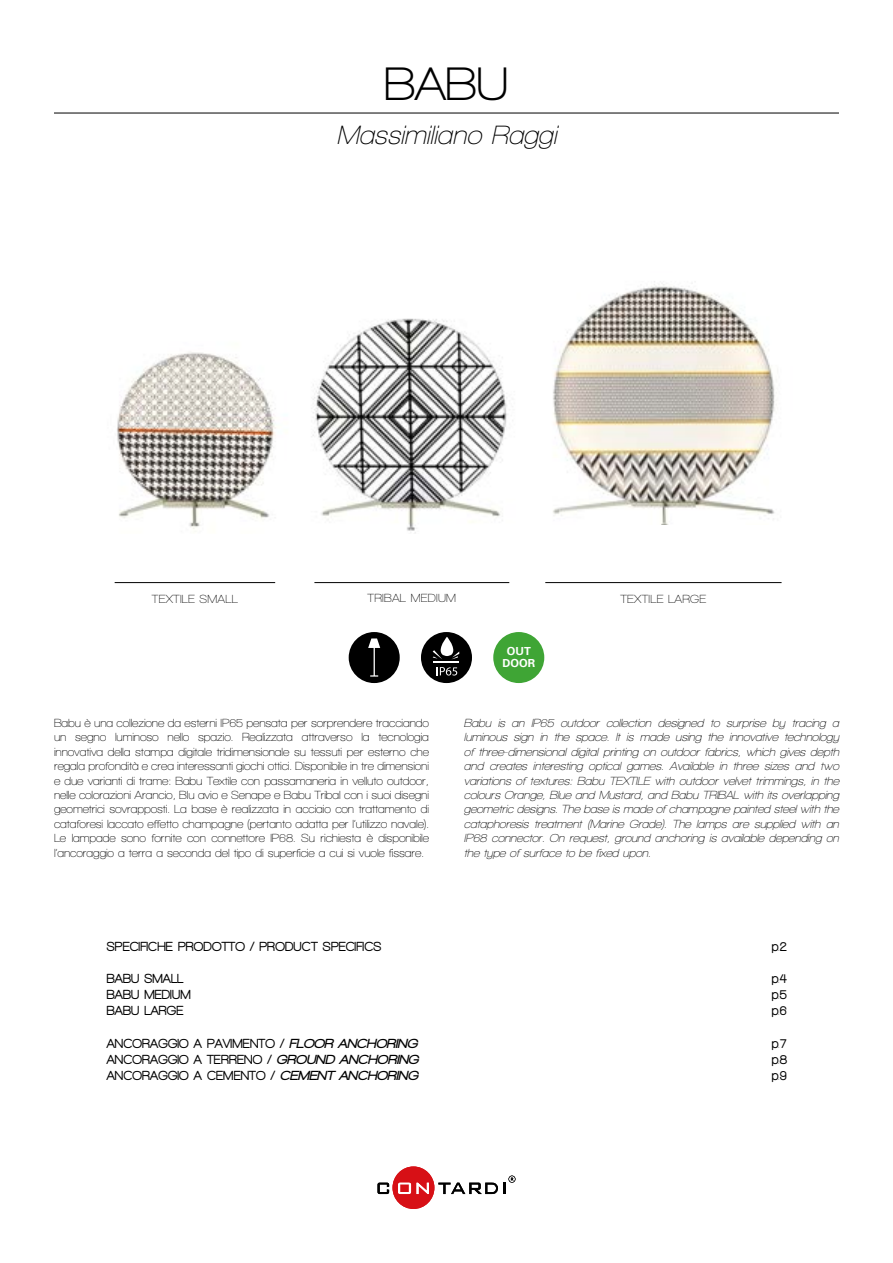
<style>
.page{position:relative;width:893px;height:1263px;background:#fff}
.page>*{position:absolute;margin:0;border:0;box-sizing:border-box;transform-origin:0 0}
.t1{font:700 48px "Walkway";color:#000}
.t2{font:italic 600 27px "Walkway";color:#000}
.t3{font:13.5px/16.2px "Walkway Rounded";letter-spacing:.02em;color:#000;text-align:justify}
.t4{font:600 12px/14.4px "Walkway";letter-spacing:-.01em;color:#000;text-align:justify}
.t5{font:italic 600 12px/14.4px "Walkway";letter-spacing:-.01em;color:#000;text-align:justify}
.t6{font:600 12px "Walkway";letter-spacing:.02em;color:#000}
.t7{font:700 11.1px/11.9px "Univers LT Std";color:#fff;text-align:center}
.s1{font-family:"Walkway";font-weight:900;font-style:italic}
</style>
<div class="page">
<hr style="left:54px;top:113px;width:785px;height:1px;background:#000">
<svg style="left:377px;top:1166px;width:138px;height:43px"></svg>
<hr style="left:115px;top:582px;width:160px;height:1px;background:#000">
<hr style="left:314px;top:582px;width:195px;height:1px;background:#000">
<hr style="left:545px;top:582px;width:237px;height:1px;background:#000">
<div style="left:349px;top:632px;width:51px;height:51px;background:#000;border-radius:50%"></div>
<svg style="left:368px;top:638px;width:12px;height:39px"></svg>
<div style="left:493px;top:632px;width:51px;height:51px;background:#3fa535;border-radius:50%"></div>
<div style="left:421px;top:632px;width:51px;height:51px;background:#000;border-radius:50%"></div>
<hr style="left:434px;top:661px;width:25px;height:2px;background:#fff">
<svg style="left:433px;top:637px;width:26px;height:22px"></svg>
<svg style="left:437px;top:667px;width:20px;height:8px"></svg>
<img style="left:553px;top:281px;width:224px;height:244px">
<img style="left:117px;top:352px;width:159px;height:177px">
<img style="left:312px;top:318px;width:196px;height:215px">
<h1 class="t1" style="left:384px;top:58px;width:126px">BABU</h1>
<h2 class="t2" style="left:337px;top:121px;width:221px">Massimiliano Raggi</h2>
<p class="t6" style="left:152px;top:593px;width:87px">TEXTILE SMALL</p>
<p class="t6" style="left:368px;top:591px;width:90px">TRIBAL MEDIUM</p>
<p class="t6" style="left:620px;top:593px;width:87px">TEXTILE LARGE</p>
<p class="t7" style="left:502px;top:645px;width:34px">OUT<br>DOOR</p>
<p class="t4" style="left:54px;top:715px;width:377px">Babu è una collezione da esterni IP65 pensata per sorprendere tracciando un segno luminoso nello spazio. Realizzata attraverso la tecnologia innovativa della stampa digitale tridimensionale su tessuti per esterno che regala profondità e crea interessanti giochi ottici. Disponibile in tre dimensioni e due varianti di trame: Babu Textile con passamaneria in velluto outdoor, nelle colorazioni Arancio, Blu avio e Senape e Babu Tribal con i suoi disegni geometrici sovrapposti. La base è realizzata in acciaio con trattamento di cataforesi laccato effetto champagne (pertanto adatta per l’utilizzo navale).<br>Le lampade sono fornite con connettore IP68. Su richiesta è disponibile l’ancoraggio a terra a seconda del tipo di superficie a cui si vuole fissare.</p>
<p class="t5" style="left:464px;top:715px;width:377px">Babu is an IP65 outdoor collection designed to surprise by tracing a luminous sign in the space. It is made using the innovative technology of three-dimensional digital printing on outdoor fabrics, which gives depth and creates interesting optical games. Available in three sizes and two variations of textures: Babu TEXTILE with outdoor velvet trimmings, in the colours Orange, Blue and Mustard, and Babu TRIBAL with its overlapping geometric designs. The base is made of champagne painted steel with the cataphoresis treatment (Marine Grade). The lamps are supplied with an IP68 connector. On request, ground anchoring is available depending on the type of surface to be fixed upon.</p>
<p class="t3" style="left:107px;top:938px;width:276px">SPECIFICHE PRODOTTO / PRODUCT SPECIFICS</p>
<p class="t3" style="left:107px;top:970px;width:85px;text-align:left">BABU SMALL<br>BABU MEDIUM<br>BABU LARGE</p>
<p class="t3" style="left:107px;top:1035px;width:313px">ANCORAGGIO A PAVIMENTO / <span class="s1">FLOOR ANCHORING </span>ANCORAGGIO A TERRENO / <span class="s1">GROUND ANCHORING </span>ANCORAGGIO A CEMENTO / <span class="s1">CEMENT ANCHORING</span></p>
<p class="t3" style="left:772px;top:938px;width:16px">p.2</p>
<p class="t3" style="left:772px;top:970px;width:16px">p.4 p.5 p.6</p>
<p class="t3" style="left:772px;top:1035px;width:16px">p.7 p.8 p.9</p>
</div>
